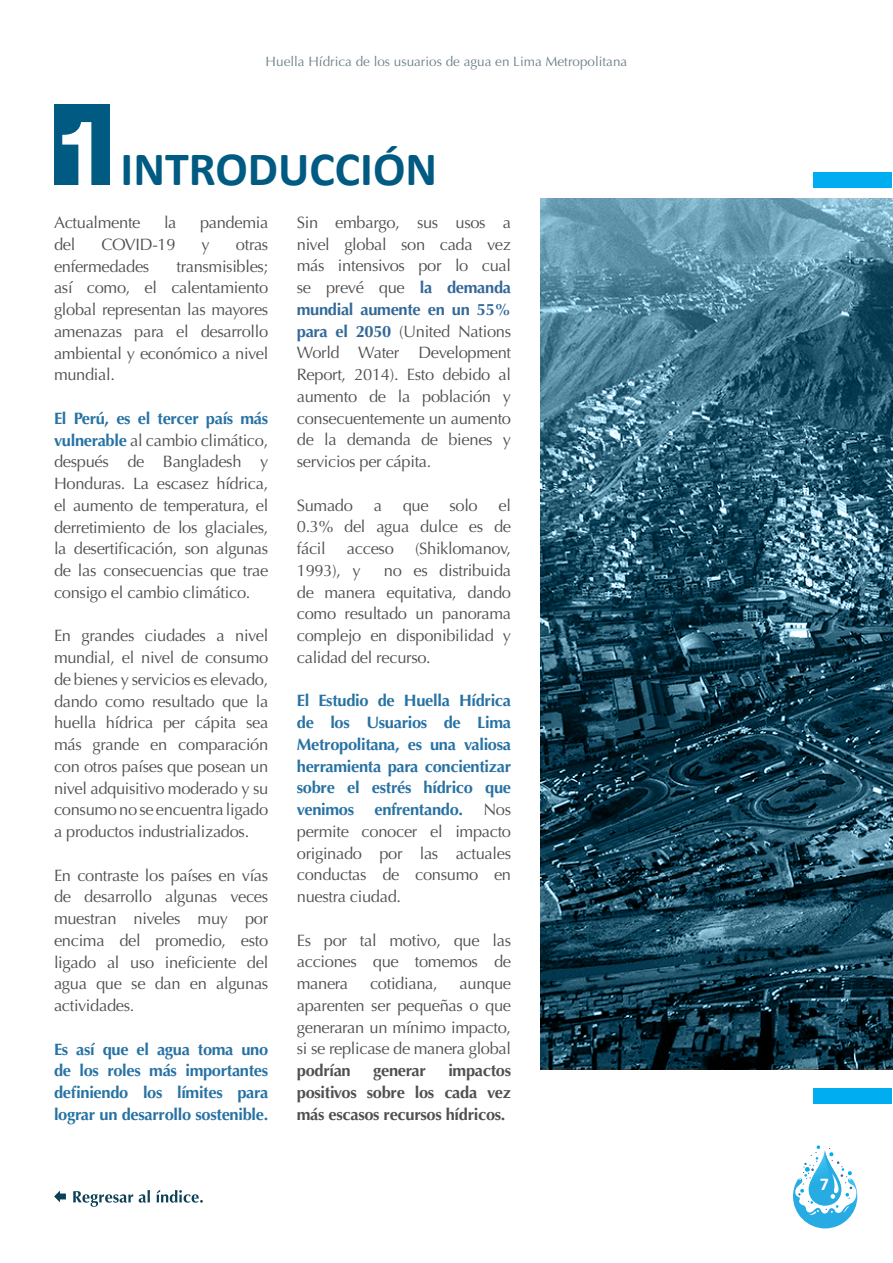
<style>
.page{position:relative;width:893px;height:1263px;background:#fff}
.page>*{position:absolute;margin:0;border:0;box-sizing:border-box;transform-origin:0 0}
.t1{font:700 91.5px "Helvetica Neue";color:#fff}
.t2{font:700 48px "Calibri";color:#005a82}
.t3{font:700 18px "Calibri";color:#fff}
.t4{font:16.5px/21.8px "Optima";letter-spacing:-.02em;color:#505050;text-align:justify}
.t5{font:700 16.5px/21.8px "Optima";letter-spacing:-.02em;color:#2772a4;text-align:justify}
.t6{font:700 16.5px/21.8px "Optima";letter-spacing:-.02em;color:#505050;text-align:justify}
.t7{font:13.5px "Optima";color:#6c818c}
.s1{font-weight:700;color:#336999}
.s2{font-weight:700;color:#2772a4}
.s3{font-weight:400;color:#505050}
</style>
<div class="page">
<svg style="left:793px;top:1145px;width:64px;height:83px"></svg>
<svg style="left:54px;top:1190px;width:149px;height:17px"></svg>
<svg style="left:540px;top:199px;width:353px;height:870px"></svg>
<div style="left:813px;top:172px;width:79px;height:15px;background:#00adf0"></div>
<div style="left:813px;top:1088px;width:79px;height:15px;background:#00adf0"></div>
<div style="left:54px;top:104px;width:55px;height:81px;background:#005a82"></div>
<p class="t7" style="left:266px;top:54px;width:363px">Huella Hídrica de los usuarios de agua en Lima Metropolitana</p>
<h1 class="t1" style="left:56px;top:82px;width:52px">1</h1>
<h2 class="t2" style="left:121px;top:138px;width:318px">INTRODUCCIÓN</h2>
<p class="t4" style="left:54px;top:212px;width:88px">Actualmente</p>
<p class="t4" style="left:164px;top:212px;width:14px">la</p>
<p class="t4" style="left:200px;top:212px;width:70px">pandemia</p>
<p class="t4" style="left:54px;top:234px;width:23px">del</p>
<p class="t4" style="left:101px;top:234px;width:76px">COVID-19</p>
<p class="t4" style="left:202px;top:234px;width:10px">y</p>
<p class="t4" style="left:236px;top:234px;width:34px">otras</p>
<p class="t4" style="left:54px;top:255px;width:97px">enfermedades</p>
<p class="t4" style="left:297px;top:212px;width:216px">Sin embargo, sus usos a nivel global son cada vez más intensivos por lo cual se prevé que <span class="s1">la demanda mundial aumente en un 55% para el 2050</span> (United Nations World Water Development Report, 2014). Esto debido al aumento de la población y consecuentemente un aumento de la demanda de bienes y servicios per cápita.</p>
<p class="t4" style="left:297px;top:494px;width:58px">Sumado</p>
<p class="t4" style="left:374px;top:494px;width:10px">a</p>
<p class="t4" style="left:403px;top:494px;width:27px">que</p>
<p class="t4" style="left:449px;top:494px;width:30px">solo</p>
<p class="t4" style="left:54px;top:255px;width:216px;text-indent:123px">transmisibles; así como, el calentamiento global representan las mayores amenazas para el desarrollo ambiental y económico a nivel mundial.</p>
<p class="t4" style="left:54px;top:407px;width:216px"><span class="s2">El Perú, es el tercer país más vulnerable</span> al cambio climático, después de Bangladesh y Honduras. La escasez hídrica, el aumento de temperatura, el derretimiento de los glaciales, la desertificación, son algunas de las consecuencias que trae consigo el cambio climático.</p>
<p class="t4" style="left:54px;top:625px;width:216px">En grandes ciudades a nivel mundial, el nivel de consumo de bienes y servicios es elevado, dando como resultado que la huella hídrica per cápita sea más grande en comparación con otros países que posean un nivel adquisitivo moderado y su consumo no se encuentra ligado a productos industrializados.</p>
<p class="t4" style="left:54px;top:864px;width:216px">En contraste los países en vías de desarrollo algunas veces muestran niveles muy por encima del promedio, esto ligado al uso ineficiente del agua que se dan en algunas actividades.</p>
<p class="t5" style="left:54px;top:1038px;width:216px">Es así que el agua toma uno de los roles más importantes definiendo los límites para lograr un desarrollo sostenible.</p>
<p class="t4" style="left:297px;top:494px;width:216px;text-indent:202px">el 0.3% del agua dulce es de fácil</p>
<p class="t4" style="left:347px;top:538px;width:48px">acceso</p>
<p class="t4" style="left:415px;top:538px;width:98px">(Shiklomanov,</p>
<p class="t4" style="left:297px;top:560px;width:65px">1993), y</p>
<p class="t4" style="left:297px;top:560px;width:216px;text-indent:87px">no es distribuida de manera equitativa, dando como resultado un panorama complejo en disponibilidad y calidad del recurso.</p>
<p class="t5" style="left:297px;top:690px;width:216px">El Estudio de Huella Hídrica de los Usuarios de Lima Metropolitana, es una valiosa herramienta para concientizar sobre el estrés hídrico que venimos enfrentando. <span class="s3">Nos permite conocer el impacto originado por las actuales conductas de consumo en nuestra ciudad.</span></p>
<p class="t4" style="left:297px;top:929px;width:216px">Es por tal motivo, que las acciones que tomemos de manera</p>
<p class="t4" style="left:370px;top:973px;width:69px">cotidiana,</p>
<p class="t4" style="left:297px;top:973px;width:216px;text-indent:163px">aunque aparenten ser pequeñas o que generaran un mínimo impacto, si se replicase de manera global</p>
<p class="t6" style="left:297px;top:1060px;width:55px">podrían</p>
<p class="t6" style="left:373px;top:1060px;width:54px">generar</p>
<p class="t6" style="left:297px;top:1060px;width:216px;text-indent:152px">impactos positivos sobre los cada vez más escasos recursos hídricos.</p>
<p class="t3" style="left:820px;top:1173px;width:11px">7</p>
</div>
